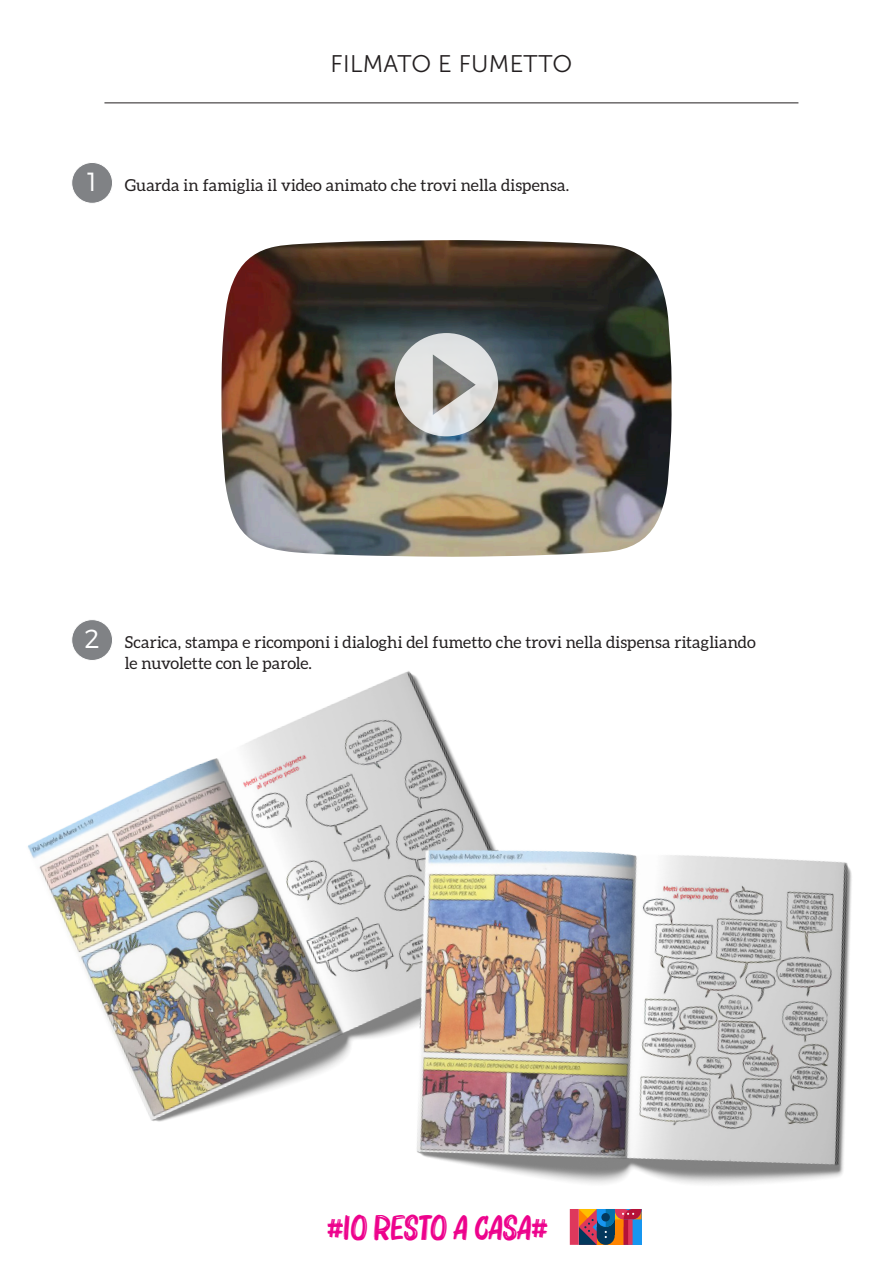
<style>
.page{position:relative;width:893px;height:1263px;background:#fff}
.page>*{position:absolute;margin:0;border:0;box-sizing:border-box;transform-origin:0 0}
.t1{font:35.55px "Bruzh";letter-spacing:.01em;color:#ed028c;scale:.93 1}
.t2{font:300 26.25px "Montserrat";color:#fff}
.t3{font:24px "Museo Sans 300";letter-spacing:.01em;color:#231f20}
.t4{font:16.5px "Aleo";letter-spacing:.005em;color:#231f20}
.s1{font-size:27.3px}
</style>
<div class="page">
<svg style="left:570px;top:1209px;width:72px;height:36px;background:#895663"></svg>
<hr style="left:104px;top:102px;width:694px;height:1px;background:#231f20">
<div style="left:72px;top:162px;width:41px;height:41px;background:#808285;border-radius:50%"></div>
<div style="left:72px;top:162px;width:41px;height:41px;border:1px solid #fff;border-radius:50%"></div>
<div style="left:72px;top:620px;width:41px;height:40px;background:#808285;border-radius:50%"></div>
<div style="left:72px;top:619px;width:41px;height:42px;border:1px solid #fff;border-radius:50%"></div>
<img style="left:221px;top:240px;width:451px;height:317px">
<svg style="left:395px;top:333px;width:103px;height:103px;background:#b6b7b5"></svg>
<img style="left:28px;top:659px;width:824px;height:525px">
<p class="t3" style="left:331px;top:51px;width:243px">FILMATO E FUMETTO</p>
<p class="t2" style="left:87px;top:166px;width:11px">1</p>
<p class="t4" style="left:125px;top:176px;width:446px">Guarda in famiglia il video animato che trovi nella dispensa.</p>
<p class="t2" style="left:84px;top:623px;width:17px">2</p>
<p class="t4" style="left:125px;top:633px;width:632px">Scarica, stampa e ricomponi i dialoghi del fumetto che trovi nella dispensa ritagliando</p>
<p class="t4" style="left:125px;top:654px;width:189px">le nuvolette con le parole.</p>
<p class="t1" style="left:327px;top:1209px;width:238px"><span class="s1">#</span>IO RESTO A CASA<span class="s1">#</span></p>
</div>
